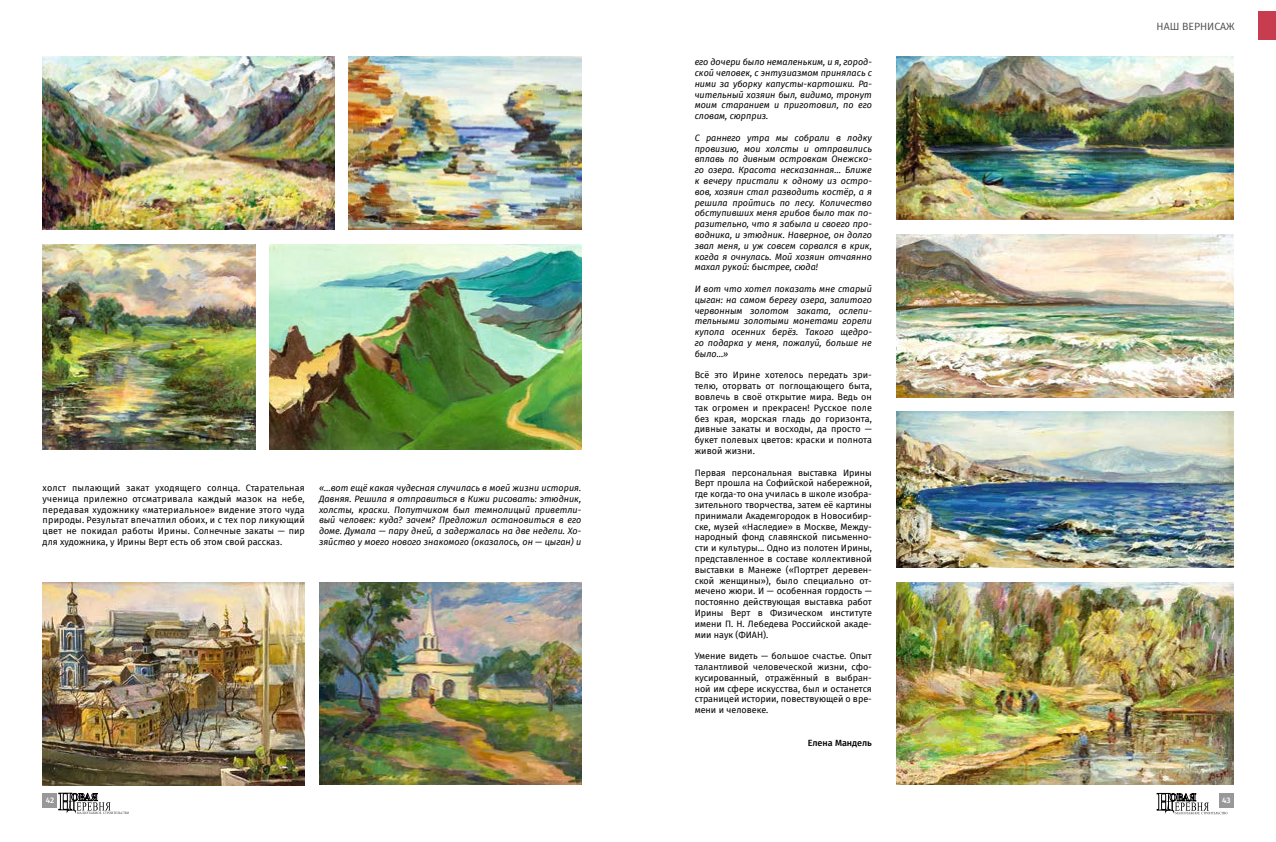
<style>
.page{position:relative;width:1276px;height:842px;background:#fff}
.page>*{position:absolute;margin:0;border:0;box-sizing:border-box;transform-origin:0 0}
.t1{font:10.5px "Fira Sans";color:#4d4d4c}
.t2{font:9px/10.8px "Fira Sans";color:#000;text-align:justify}
.t3{font:italic 9px/10.8px "Fira Sans";color:#000;text-align:justify}
.t4{font:500 9px "Fira Sans";color:#000}
.t5{font:500 8px "Fira Sans";color:#fff}
</style>
<div class="page">
<div style="left:1258px;top:11px;width:18px;height:29px;background:#c83c50"></div>
<svg style="left:59px;top:793px;width:70px;height:21px"></svg>
<div style="left:43px;top:793px;width:14px;height:14px;background:#989898"></div>
<svg style="left:1156px;top:793px;width:71px;height:21px"></svg>
<div style="left:1219px;top:793px;width:14px;height:14px;background:#989898"></div>
<img style="left:896px;top:57px;width:337px;height:163px">
<img style="left:896px;top:411px;width:337px;height:157px">
<img style="left:896px;top:234px;width:337px;height:163px">
<img style="left:896px;top:582px;width:337px;height:203px">
<img style="left:43px;top:582px;width:262px;height:203px">
<img style="left:319px;top:582px;width:262px;height:203px">
<img style="left:349px;top:57px;width:232px;height:173px">
<img style="left:43px;top:57px;width:291px;height:173px">
<img style="left:269px;top:244px;width:312px;height:205px">
<img style="left:43px;top:244px;width:212px;height:205px">
<p class="t2" style="left:43px;top:482px;width:264px">холст пылающий закат уходящего солнца. Старательная ученица прилежно отсматривала каждый мазок на небе, передавая художнику «материальное» видение этого чуда природы. Результат впечатлил обоих, и с тех пор ликующий цвет не покидал работы Ирины. Солнечные закаты — пир для художника, у Ирины Верт есть об этом свой рассказ.</p>
<p class="t3" style="left:319px;top:482px;width:264px">«…вот ещё какая чудесная случилась в моей жизни история.<br>Давняя. Решила я отправиться в Кижи рисовать: этюдник, холсты, краски. Попутчиком был темнолицый приветли&shy;вый человек: куда? зачем? Предложил остановиться в его доме. Думала — пару дней, а задержалась на две недели. Хо&shy;зяйство у моего нового знакомого (оказалось, он — цыган) и</p>
<p class="t3" style="left:694px;top:56px;width:179px">его дочери было немаленьким, и я, город&shy;ской человек, с энтузиазмом принялась с ними за уборку капусты-картошки. Ра&shy;чительный хозяин был, видимо, тронут моим старанием и приготовил, по его словам, сюрприз.</p>
<p class="t3" style="left:694px;top:132px;width:179px">С раннего утра мы собрали в лодку провизию, мои холсты и отправились вплавь по дивным островкам Онежско&shy;го озера. Красота несказанная… Ближе к вечеру пристали к одному из остро&shy;вов, хозяин стал разводить костёр, а я решила пройтись по лесу. Количество обступивших меня грибов было так по&shy;разительно, что я забыла и своего про&shy;водника, и этюдник. Наверное, он долго звал меня, и уж совсем сорвался в крик, когда я очнулась. Мой хозяин отчаянно махал рукой: быстрее, сюда!</p>
<p class="t3" style="left:694px;top:283px;width:179px">И вот что хотел показать мне старый цыган: на самом берегу озера, залитого червонным золотом заката, ослепи&shy;тельными золотыми монетами горели купола осенних берёз. Такого щедро&shy;го подарка у меня, пожалуй, больше не было…»</p>
<p class="t2" style="left:694px;top:370px;width:179px">Всё это Ирине хотелось передать зри&shy;телю, оторвать от поглощающего быта, вовлечь в своё открытие мира. Ведь он так огромен и прекрасен! Русское поле без края, морская гладь до горизонта, дивные закаты и восходы, да просто — букет полевых цветов: краски и полнота живой жизни.</p>
<p class="t2" style="left:694px;top:467px;width:179px">Первая персональная выставка Ирины Верт прошла на Софийской набережной, где когда-то она училась в школе изобра&shy;зительного творчества, затем её картины принимали Академгородок в Новосибир&shy;ске, музей «Наследие» в Москве, Между&shy;народный фонд славянской письменно&shy;сти и культуры... Одно из полотен Ирины, представленное в составе коллективной выставки в Манеже («Портрет деревен&shy;ской женщины»), было специально от&shy;мечено жюри. И — особенная гордость — постоянно действующая выставка работ Ирины Верт в Физическом институте имени П. Н. Лебедева Российской акаде&shy;мии наук (ФИАН).</p>
<p class="t2" style="left:694px;top:650px;width:179px">Умение видеть — большое счастье. Опыт талантливой человеческой жизни, сфо&shy;кусированный, отражённый в выбран&shy;ной им сфере искусства, был и останется страницей истории, повествующей о вре&shy;мени и человеке.</p>
<p class="t4" style="left:807px;top:735px;width:66px">Елена Мандель</p>
<p class="t1" style="left:1156px;top:18px;width:80px">НАШ ВЕРНИСАЖ</p>
<p class="t5" style="left:46px;top:793px;width:10px">42</p>
<p class="t5" style="left:1222px;top:793px;width:10px">43</p>
</div>
